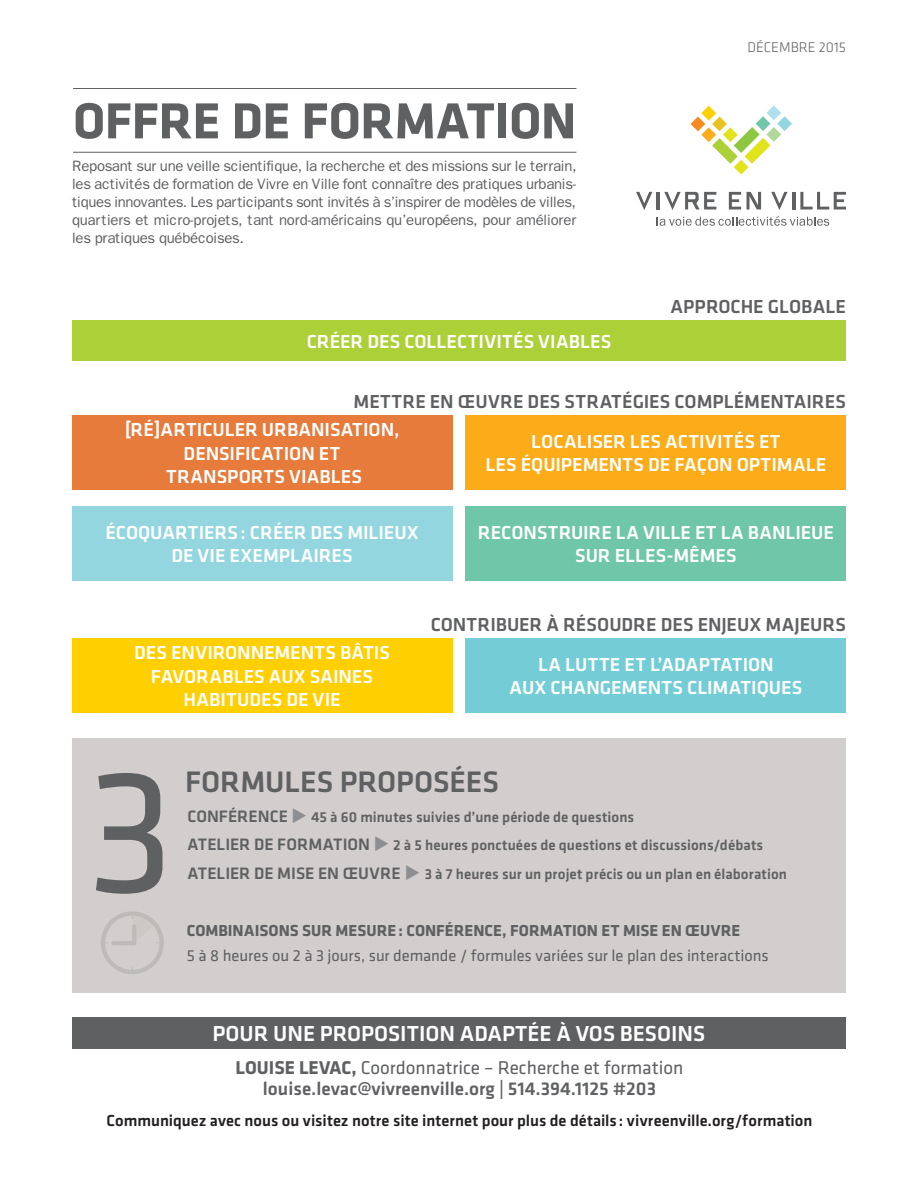
<style>
.page{position:relative;width:918px;height:1188px;background:#fff}
.page>*{position:absolute;margin:0;border:0;box-sizing:border-box;transform-origin:0 0}
.t1{font:181.35px "Klavika Basic";color:#5f6062}
.t2{font:700 52.5px "Klavika Basic";letter-spacing:-.005em;color:#5f6062}
.t3{font:500 30.75px "Klavika Basic";letter-spacing:-.005em;color:#5f6062}
.t4{font:500 22.5px "Klavika Basic";color:#fff}
.t5{font:500 19.5px/23.4px "Klavika Basic";letter-spacing:.005em;color:#fff;text-align:center}
.t6{font:500 19.5px "Klavika Basic";letter-spacing:.005em;color:#5f6062}
.t7{font:500 19.2px/20.7px "Klavika Basic";color:#5f6062;text-align:center}
.t8{font:500 16.5px "Klavika Basic";color:#231f20}
.t9{font:16.5px "Klavika Basic";letter-spacing:-.005em;color:#5f6062}
.t10{font:700 16.5px "Klavika Basic";color:#5f6062}
.t11{font:15px/18px "Franklin Gothic";letter-spacing:-.02em;color:#5f6062;text-align:justify}
.t12{font:500 15px/28.5px "Klavika Basic";letter-spacing:.005em;color:#5f6062}
.t13{font:300 14.55px "Klavika Basic";color:#5f6062}
.s1{font-size:17.1px}
.s2{color:#8c8e91}
.s3{font-weight:700}
.s4{font-weight:400}
</style>
<div class="page">
<hr style="left:73px;top:88px;width:503px;height:1px;background:#5f6062">
<hr style="left:73px;top:152px;width:503px;height:1px;background:#5f6062">
<div style="left:72px;top:1017px;width:774px;height:32px;background:#5f6062"></div>
<div style="left:72px;top:320px;width:774px;height:41px;background:#acd037"></div>
<div style="left:72px;top:415px;width:380px;height:75px;background:#e67b3b"></div>
<div style="left:72px;top:638px;width:380px;height:75px;background:#ffcf00"></div>
<div style="left:72px;top:738px;width:774px;height:255px;background:#d1cecd"></div>
<div style="left:72px;top:506px;width:380px;height:74px;background:#93d6e0"></div>
<div style="left:466px;top:415px;width:380px;height:75px;background:#fbac18"></div>
<div style="left:466px;top:638px;width:380px;height:75px;background:#74cdd6"></div>
<div style="left:466px;top:506px;width:380px;height:74px;background:#6fc6a9"></div>
<svg style="left:101px;top:911px;width:63px;height:63px"></svg>
<svg style="left:691px;top:105px;width:101px;height:70px"></svg>
<svg style="left:657px;top:216px;width:172px;height:10px"></svg>
<svg style="left:636px;top:192px;width:16px;height:18px"></svg>
<hr style="left:657px;top:192px;width:3px;height:17px;background:#5f6062">
<svg style="left:664px;top:192px;width:52px;height:18px"></svg>
<svg style="left:729px;top:192px;width:12px;height:17px"></svg>
<svg style="left:771px;top:192px;width:17px;height:18px"></svg>
<hr style="left:792px;top:192px;width:3px;height:17px;background:#5f6062">
<svg style="left:800px;top:192px;width:46px;height:17px"></svg>
<svg style="left:747px;top:192px;width:14px;height:17px"></svg>
<h2 class="t2" style="left:73px;top:83px;width:505px">OFFRE DE FORMATION</h2>
<p class="t11" style="left:72px;top:157px;width:506px">Reposant sur une veille scientifique, la recherche et des missions sur le terrain, les activités de formation de Vivre en Ville font connaître des pratiques urbanis&shy;tiques innovantes. Les participants sont invités à s’inspirer de modèles de villes, quartiers et micro-projets, tant nord-américains qu’européens, pour améliorer les pratiques québécoises.</p>
<p class="t5" style="left:307px;top:329px;width:306px">CRÉER DES COLLECTIVITÉS VIABLES</p>
<p class="t13" style="left:747px;top:39px;width:100px">DÉCEMBRE 2015</p>
<p class="t6" style="left:670px;top:293px;width:177px">APPROCHE GLOBALE</p>
<p class="t6" style="left:354px;top:389px;width:494px">METTRE EN ŒUVRE DES STRATÉGIES COMPLÉMENTAIRES</p>
<p class="t5" style="left:125px;top:418px;width:276px">[RÉ]ARTICULER URBANISATION,<br>DENSIFICATION ET<br>TRANSPORTS VIABLES</p>
<p class="t5" style="left:105px;top:520px;width:315px">ÉCOQUARTIERS: CRÉER DES MILIEUX<br>DE VIE EXEMPLAIRES</p>
<p class="t5" style="left:486px;top:429px;width:342px">LOCALISER LES ACTIVITÉS ET<br>LES ÉQUIPEMENTS DE FAÇON OPTIMALE</p>
<p class="t5" style="left:478px;top:520px;width:357px">RECONSTRUIRE LA VILLE ET LA BANLIEUE<br>SUR ELLES-MÊMES</p>
<p class="t5" style="left:134px;top:641px;width:257px">DES ENVIRONNEMENTS BÂTIS<br>FAVORABLES AUX SAINES<br>HABITUDES DE VIE</p>
<p class="t6" style="left:431px;top:612px;width:417px">CONTRIBUER À RÉSOUDRE DES ENJEUX MAJEURS</p>
<p class="t5" style="left:510px;top:652px;width:294px">LA LUTTE ET L’ADAPTATION<br>AUX CHANGEMENTS CLIMATIQUES</p>
<h1 class="t1" style="left:87px;top:713px;width:90px">3</h1>
<h3 class="t3" style="left:185px;top:761px;width:316px">FORMULES PROPOSÉES</h3>
<p class="t12" style="left:188px;top:802px;width:601px"><span class="s1">CONFÉRENCE</span> <span class="s2">◆</span> 45 à 60 minutes suivies d’une période de questions<br><span class="s1">ATELIER DE FORMATION</span> <span class="s2">◆</span> 2 à 5 heures ponctuées de questions et discussions/débats<br><span class="s1">ATELIER DE MISE EN ŒUVRE</span> <span class="s2">◆</span> 3 à 7 heures sur un projet précis ou un plan en élaboration</p>
<p class="t10" style="left:187px;top:918px;width:555px">COMBINAISONS SUR MESURE: CONFÉRENCE, FORMATION ET MISE EN ŒUVRE</p>
<p class="t9" style="left:187px;top:945px;width:583px">5 à 8 heures ou 2 à 3 jours, sur demande / formules variées sur le plan des interactions</p>
<p class="t4" style="left:213px;top:1019px;width:494px">POUR UNE PROPOSITION ADAPTÉE À VOS BESOINS</p>
<p class="t7" style="left:236px;top:1057px;width:449px"><span class="s3">LOUISE LEVAC,</span> <span class="s4">Coordonnatrice – Recherche et formation </span>louise.levac@vivreenville.org | 514.394.1125 #203</p>
<p class="t8" style="left:107px;top:1110px;width:707px">Communiquez avec nous ou visitez notre site internet pour plus de détails : vivreenville.org/formation</p>
</div>
